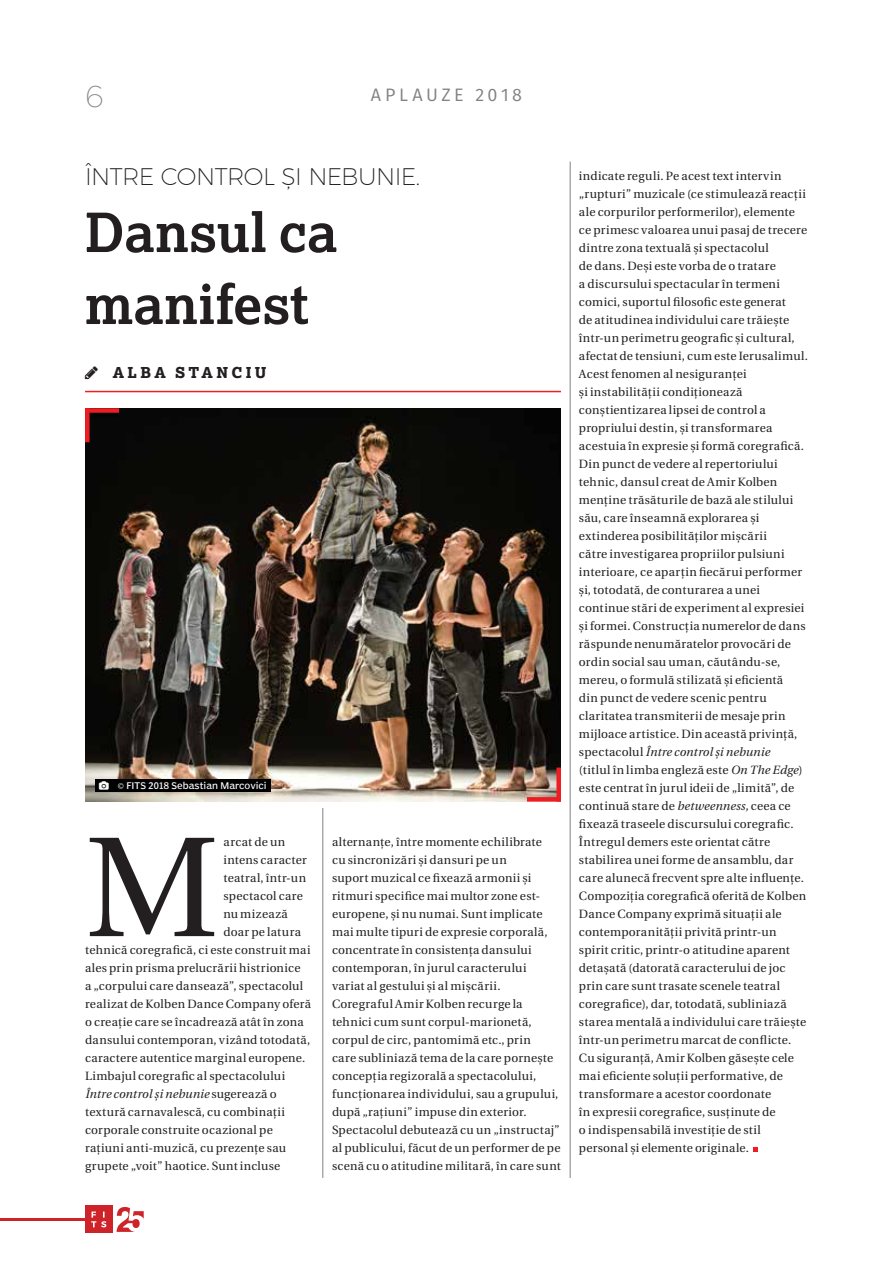
<style>
.page{position:relative;width:893px;height:1263px;background:#fff}
.page>*{position:absolute;margin:0;border:0;box-sizing:border-box;transform-origin:0 0}
.t1{font:142.05px "Heuristica";color:#231f20}
.t2{font:700 54px/72px "Lexia";color:#231f20}
.t3{font:200 30px "Gotham";color:#808285}
.t4{font:200 24px "Montserrat";letter-spacing:-.025em;color:#231f20}
.t5{font:18px "Fira Sans";letter-spacing:.195em;color:#808285}
.t6{font:800 15px "Lexia";letter-spacing:.22em;color:#231f20}
.t7{font:12px/18px "Heuristica";letter-spacing:.02em;color:#231f20}
.t8{font:italic 12px "Heuristica";color:#231f20}
.t9{font:9px "Poynter Agate Regular One";color:#fff}
.s1{font-family:"Myriad Pro"}
.s2{font-style:normal}
.s3{font-style:italic}
</style>
<div class="page">
<hr style="left:0;top:1218px;width:98px;height:3px;background:#cf232a">
<svg style="left:117px;top:1207px;width:27px;height:25px"></svg>
<div style="left:85px;top:1206px;width:28px;height:27px;background:#cf232a"></div>
<svg style="left:91px;top:1211px;width:15px;height:16px"></svg>
<hr style="left:85px;top:391px;width:476px;height:1px;background:#ee1e23">
<svg style="left:753px;top:1148px;width:5px;height:4px"></svg>
<img style="left:85px;top:408px;width:476px;height:393px">
<div style="left:85px;top:408px;width:34px;height:5px;background:#ee1d23"></div>
<div style="left:85px;top:408px;width:5px;height:34px;background:#ee1d23"></div>
<div style="left:95px;top:779px;width:176px;height:13px;background:#000"></div>
<svg style="left:527px;top:797px;width:29px;height:4px"></svg>
<div style="left:556px;top:767px;width:5px;height:34px;background:#ee1d23"></div>
<hr style="left:570px;top:162px;width:1px;height:1016px;background:#808285">
<hr style="left:323px;top:808px;width:1px;height:370px;background:#808285">
<h3 class="t3" style="left:85px;top:77px;width:20px">6</h3>
<h3 class="t5" style="left:371px;top:82px;width:153px">APLAUZE 2018</h3>
<h3 class="t4" style="left:85px;top:158px;width:337px">ÎNTRE CONTROL ȘI NEBUNIE.</h3>
<h2 class="t2" style="left:85px;top:195px;width:254px">Dansul ca manifest</h2>
<p class="t6" style="left:113px;top:363px;width:155px">ALBA STANCIU</p>
<p class="t9" style="left:118px;top:780px;width:150px"><span class="s1">©</span> FITS 2018 Sebastian Marcovici</p>
<h1 class="t1" style="left:85px;top:778px;width:136px">M</h1>
<p class="t7" style="left:223px;top:833px;width:63px">arcat de un</p>
<p class="t7" style="left:223px;top:851px;width:85px">intens caracter</p>
<p class="t7" style="left:223px;top:869px;width:84px">teatral, într-un</p>
<p class="t7" style="left:223px;top:887px;width:81px">spectacol care</p>
<p class="t7" style="left:223px;top:905px;width:66px">nu mizează</p>
<p class="t7" style="left:223px;top:923px;width:79px">doar pe latura</p>
<p class="t7" style="left:85px;top:941px;width:227px">tehnică coregrafică, ci este construit mai</p>
<p class="t7" style="left:85px;top:959px;width:217px">ales prin prisma prelucrării histrionice</p>
<p class="t7" style="left:85px;top:977px;width:220px">a „corpului care dansează”, spectacolul</p>
<p class="t7" style="left:85px;top:995px;width:227px">realizat de Kolben Dance Company oferă</p>
<p class="t7" style="left:85px;top:1013px;width:220px">o creație care se încadrează atât în zona</p>
<p class="t7" style="left:85px;top:1031px;width:227px">dansului contemporan, vizând totodată,</p>
<p class="t7" style="left:85px;top:1049px;width:222px">caractere autentice marginal europene.</p>
<p class="t7" style="left:85px;top:1067px;width:202px">Limbajul coregrafic al spectacolului</p>
<p class="t8" style="left:85px;top:1085px;width:193px">Între control și nebunie <span class="s2">sugerează o</span></p>
<p class="t7" style="left:85px;top:1103px;width:201px">textură carnavalescă, cu combinații</p>
<p class="t7" style="left:85px;top:1121px;width:189px">corporale construite ocazional pe</p>
<p class="t7" style="left:85px;top:1139px;width:203px">rațiuni anti-muzică, cu prezențe sau</p>
<p class="t7" style="left:85px;top:1157px;width:197px">grupete „voit” haotice. Sunt incluse</p>
<p class="t7" style="left:332px;top:833px;width:230px">alternanțe, între momente echilibrate<br>cu sincronizări și dansuri pe un<br>suport muzical ce fixează armonii și ritmuri specifice mai multor zone est&shy;europene, și nu numai. Sunt implicate mai multe tipuri de expresie corporală, concentrate în consistența dansului contemporan, în jurul caracterului variat al gestului și al mișcării.<br>Coregraful Amir Kolben recurge la tehnici cum sunt corpul-marionetă, corpul de circ, pantomimă etc., prin<br>care subliniază tema de la care pornește concepția regizorală a spectacolului, funcționarea individului, sau a grupului, după „rațiuni” impuse din exterior.<br>Spectacolul debutează cu un „instructaj” al publicului, făcut de un performer de pe scenă cu o atitudine militară, în care sunt</p>
<p class="t7" style="left:579px;top:167px;width:230px">indicate reguli. Pe acest text intervin „rupturi” muzicale (ce stimulează reacții ale corpurilor performerilor), elemente ce primesc valoarea unui pasaj de trecere dintre zona textuală și spectacolul<br>de dans. Deși este vorba de o tratare<br>a discursului spectacular în termeni comici, suportul filosofic este generat<br>de atitudinea individului care trăiește într-un perimetru geografic și cultural, afectat de tensiuni, cum este Ierusalimul.<br>Acest fenomen al nesiguranței<br>și instabilității condiționează conștientizarea lipsei de control a propriului destin, și transformarea acestuia în expresie și formă coregrafică.<br>Din punct de vedere al repertoriului tehnic, dansul creat de Amir Kolben menține trăsăturile de bază ale stilului său, care înseamnă explorarea și extinderea posibilităților mișcării<br>către investigarea propriilor pulsiuni interioare, ce aparțin fiecărui performer și, totodată, de conturarea a unei continue stări de experiment al expresiei și formei. Construcția numerelor de dans răspunde nenumăratelor provocări de ordin social sau uman, căutându-se, mereu, o formulă stilizată și eficientă<br>din punct de vedere scenic pentru claritatea transmiterii de mesaje prin mijloace artistice. Din această privință, spectacolul <span class="s3">Între control și nebunie<br></span>(titlul în limba engleză este <span class="s3">On The Edge</span>) este centrat în jurul ideii de „limită”, de continuă stare de <span class="s3">betweenness,</span> ceea ce fixează traseele discursului coregrafic.<br>Întregul demers este orientat către stabilirea unei forme de ansamblu, dar care alunecă frecvent spre alte influențe.<br>Compoziția coregrafică oferită de Kolben Dance Company exprimă situații ale contemporanității privită printr-un spirit critic, printr-o atitudine aparent detașată (datorată caracterului de joc prin care sunt trasate scenele teatral coregrafice), dar, totodată, subliniază starea mentală a individului care trăiește într-un perimetru marcat de conflicte.<br>Cu siguranță, Amir Kolben găsește cele mai eficiente soluții performative, de transformare a acestor coordonate<br>în expresii coregrafice, susținute de<br>o indispensabilă investiție de stil personal și elemente originale.</p>
</div>
